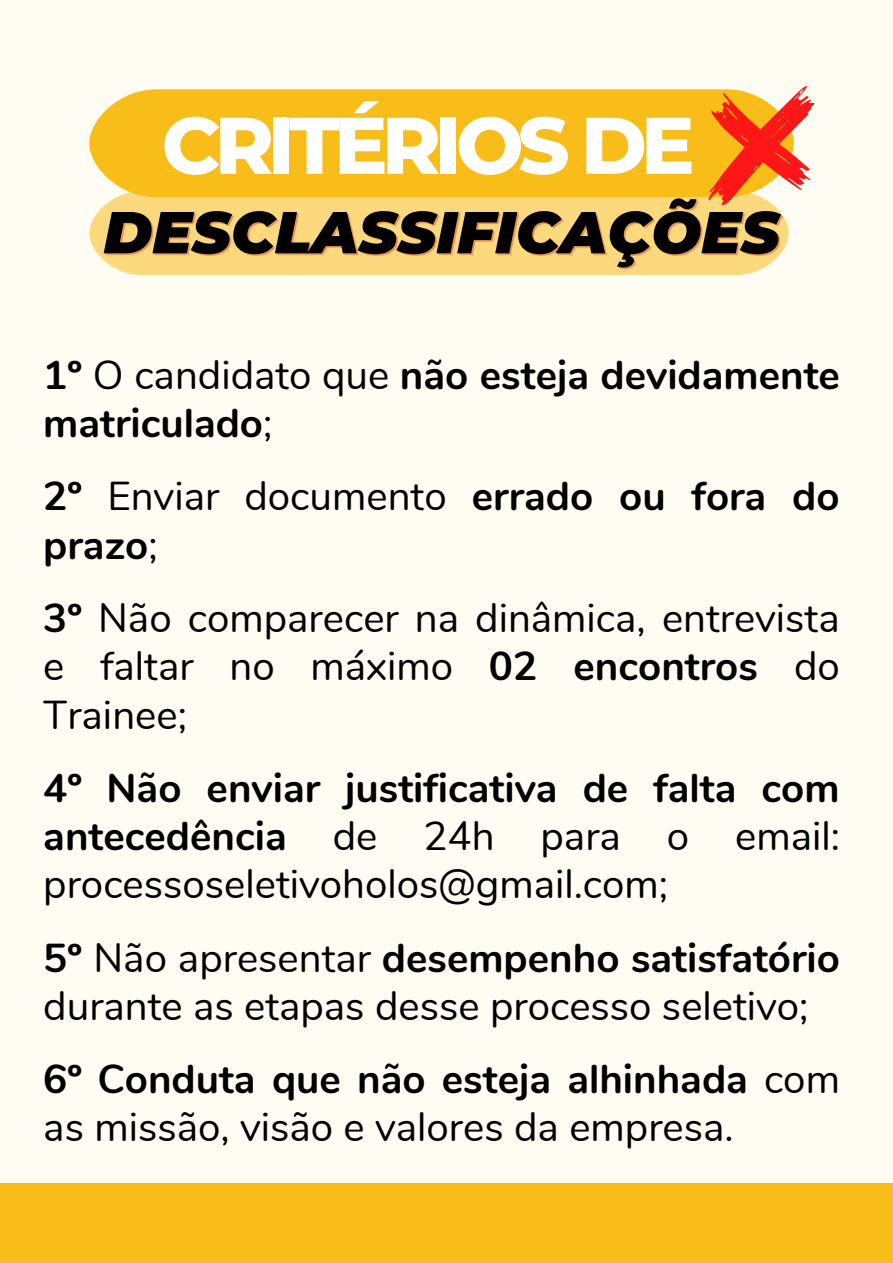
<style>
.page{position:relative;width:893px;height:1263px;background:#fffcf4}
.page>*{position:absolute;margin:0;border:0;box-sizing:border-box;transform-origin:0 0}
.t1{font:800 80.03px "Montserrat";letter-spacing:-.075em;color:#fff}
.t2{font:italic 900 59.03px "Montserrat";color:#000}
.t3{font:40.28px/48.4px "Nunito";color:#000;text-align:justify}
.t4{font:700 40.28px/48.4px "Nunito";color:#000}
.s1{font-weight:400}
.s2{font-weight:700}
</style>
<div class="page">
<div style="left:89px;top:89px;width:619px;height:102px;background:#f8bd18"></div>
<svg style="left:89px;top:191px;width:699px;height:84px;background:#fad879"></svg>
<div style="left:0;top:1184px;width:893px;height:79px;background:#f8bd18"></div>
<svg style="left:708px;top:86px;width:106px;height:119px"></svg>
<h1 class="t1" style="left:162px;top:96px;width:534px">CRITÉRIOS DE</h1>
<h2 class="t2" style="left:104px;top:196px;width:678px">DESCLASSIFICAÇÕES</h2>
<p class="t4" style="left:43px;top:351px;width:798px">1º <span class="s1">O candidato que</span> não esteja devidamente matriculado<span class="s1">;</span></p>
<p class="t4" style="left:43px;top:473px;width:798px">2º <span class="s1">Enviar documento</span> errado ou fora do prazo<span class="s1">;</span></p>
<p class="t3" style="left:43px;top:594px;width:798px"><span class="s2">3º</span> Não comparecer na dinâmica, entrevista e faltar no máximo <span class="s2">02 encontros</span> do Trainee;</p>
<p class="t3" style="left:43px;top:764px;width:798px"><span class="s2">4º Não enviar justificativa de falta com antecedência</span> de 24h para o email: processoseletivoholos@gmail.com;</p>
<p class="t3" style="left:43px;top:934px;width:798px"><span class="s2">5º</span> Não apresentar <span class="s2">desempenho satisfatório </span>durante as etapas desse processo seletivo;</p>
<p class="t3" style="left:43px;top:1055px;width:798px"><span class="s2">6º Conduta que não esteja alhinhada</span> com as missão, visão e valores da empresa.</p>
</div>
